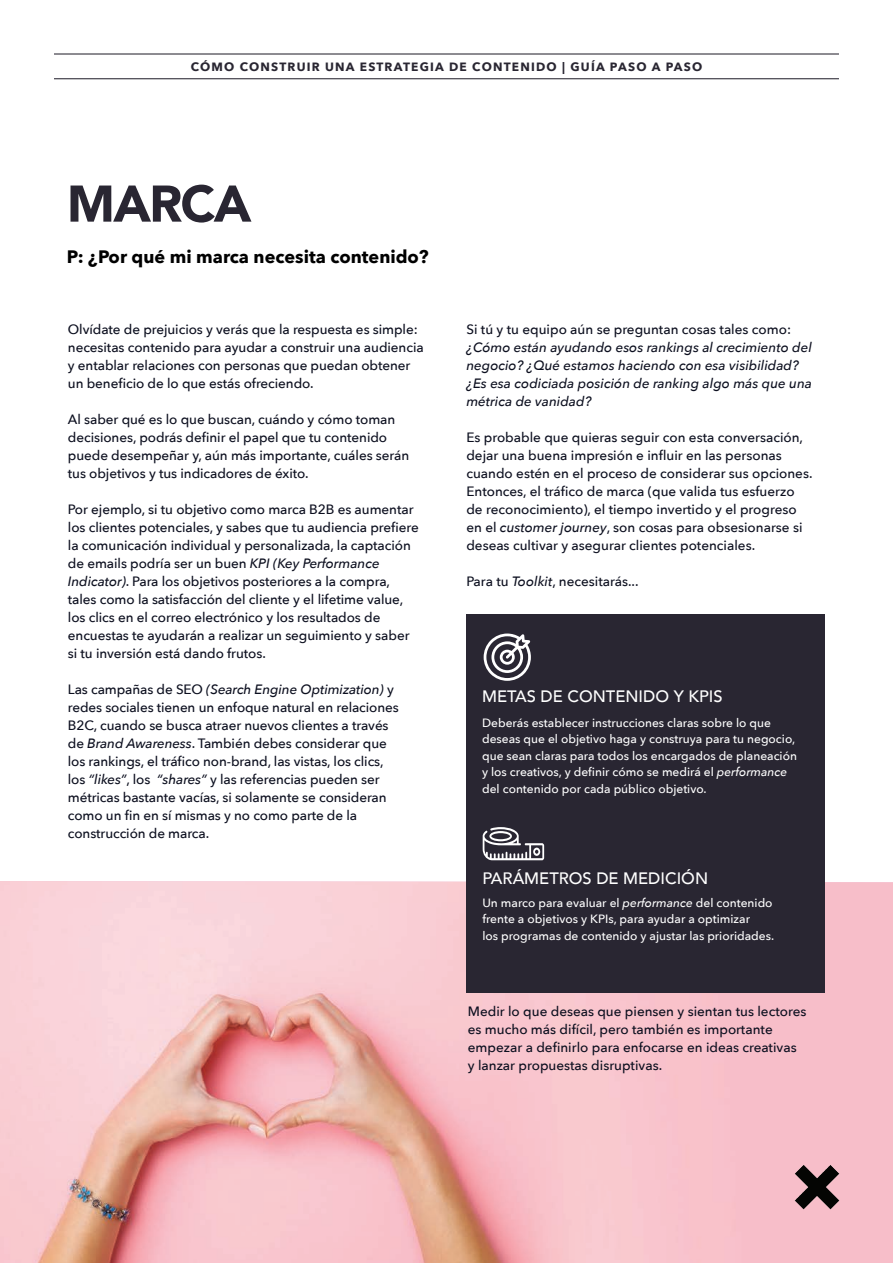
<style>
.page{position:relative;width:893px;height:1263px;background:#fff}
.page>*{position:absolute;margin:0;border:0;box-sizing:border-box;transform-origin:0 0}
.t1{font:900 51px "Avenir";letter-spacing:-.035em;color:#292632}
.t2{font:700 18px "Avenir Next";color:#000}
.t3{font:500 16.5px "Avenir";color:#fff}
.t4{font:500 13.5px/18px "Avenir Next";letter-spacing:-.005em;color:#0c0f1f}
.t5{font:italic 500 13.5px/18px "Avenir Next";color:#0c0f1f}
.t6{font:500 12px/16.5px "Avenir Next";color:#fff}
.t7{font:700 12px "Avenir Next";letter-spacing:.1em;color:#292632}
.s1{font-style:italic}
</style>
<div class="page">
<img style="left:0;top:881px;width:893px;height:382px">
<div style="left:466px;top:614px;width:359px;height:378px;background:#292632"></div>
<svg style="left:484px;top:633px;width:47px;height:48px"></svg>
<svg style="left:483px;top:827px;width:61px;height:33px"></svg>
<hr style="left:54px;top:78px;width:785px;height:1px;background:#292632">
<hr style="left:54px;top:53px;width:785px;height:2px;background:#292632">
<p class="t7" style="left:191px;top:56px;width:513px">CÓMO CONSTRUIR UNA ESTRATEGIA DE CONTENIDO | GUÍA PASO A PASO</p>
<h1 class="t1" style="left:67px;top:160px;width:186px">MARCA</h1>
<h2 class="t2" style="left:67px;top:241px;width:363px">P: ¿Por qué mi marca necesita contenido?</h2>
<p class="t4" style="left:68px;top:320px;width:357px">Olvídate de prejuicios y verás que la respuesta es simple: necesitas contenido para ayudar a construir una audiencia y entablar relaciones con personas que puedan obtener un beneficio de lo que estás ofreciendo.</p>
<p class="t4" style="left:68px;top:410px;width:343px">Al saber qué es lo que buscan, cuándo y cómo toman decisiones, podrás definir el papel que tu contenido puede desempeñar y, aún más importante, cuáles serán tus objetivos y tus indicadores de éxito.</p>
<p class="t4" style="left:68px;top:500px;width:352px">Por ejemplo, si tu objetivo como marca B2B es aumentar los clientes potenciales, y sabes que tu audiencia prefiere la comunicación individual y personalizada, la captación de emails podría ser un buen <span class="s1">KPI (Key Performance Indicator)</span>. Para los objetivos posteriores a la compra, tales como la satisfacción del cliente y el lifetime value, los clics en el correo electrónico y los resultados de encuestas te ayudarán a realizar un seguimiento y saber si tu inversión está dando frutos.</p>
<p class="t4" style="left:68px;top:679px;width:332px">Las campañas de SEO <span class="s1">(Search Engine Optimization)</span> y redes sociales tienen un enfoque natural en relaciones B2C, cuando se busca atraer nuevos clientes a través de <span class="s1">Brand Awareness</span>. También debes considerar que los rankings, el tráfico non-brand, las vistas, los clics, los <span class="s1">“likes”</span>, los <span class="s1">“shares”</span> y las referencias pueden ser métricas bastante vacías, si solamente se consideran como un fin en sí mismas y no como parte de la construcción de marca.</p>
<p class="t4" style="left:466px;top:319px;width:326px">Si tú y tu equipo aún se preguntan cosas tales como:</p>
<p class="t5" style="left:466px;top:337px;width:347px">¿Cómo están ayudando esos rankings al crecimiento del negocio? ¿Qué estamos haciendo con esa visibilidad? ¿Es esa codiciada posición de ranking algo más que una métrica de vanidad?</p>
<p class="t4" style="left:466px;top:427px;width:348px">Es probable que quieras seguir con esta conversación, dejar una buena impresión e influir en las personas cuando estén en el proceso de considerar sus opciones.<br>Entonces, el tráfico de marca (que valida tus esfuerzo de reconocimiento), el tiempo invertido y el progreso en el <span class="s1">customer journey</span>, son cosas para obsesionarse si deseas cultivar y asegurar clientes potenciales.</p>
<p class="t4" style="left:466px;top:571px;width:174px">Para tu <span class="s1">Toolkit</span>, necesitarás...</p>
<p class="t3" style="left:482px;top:681px;width:242px">METAS DE CONTENIDO Y KPIS</p>
<p class="t6" style="left:482px;top:714px;width:316px">Deberás establecer instrucciones claras sobre lo que deseas que el objetivo haga y construya para tu negocio, que sean claras para todos los encargados de planeación y los creativos, y definir cómo se medirá el <span class="s1">performance </span>del contenido por cada público objetivo.</p>
<p class="t3" style="left:482px;top:864px;width:227px">PARÁMETROS DE MEDICIÓN</p>
<p class="t6" style="left:482px;top:894px;width:293px">Un marco para evaluar el <span class="s1">performance</span> del contenido frente a objetivos y KPIs, para ayudar a optimizar<br>los programas de contenido y ajustar las prioridades.</p>
<p class="t4" style="left:468px;top:1002px;width:340px">Medir lo que deseas que piensen y sientan tus lectores es mucho más difícil, pero también es importante empezar a definirlo para enfocarse en ideas creativas y lanzar propuestas disruptivas.</p>
</div>
